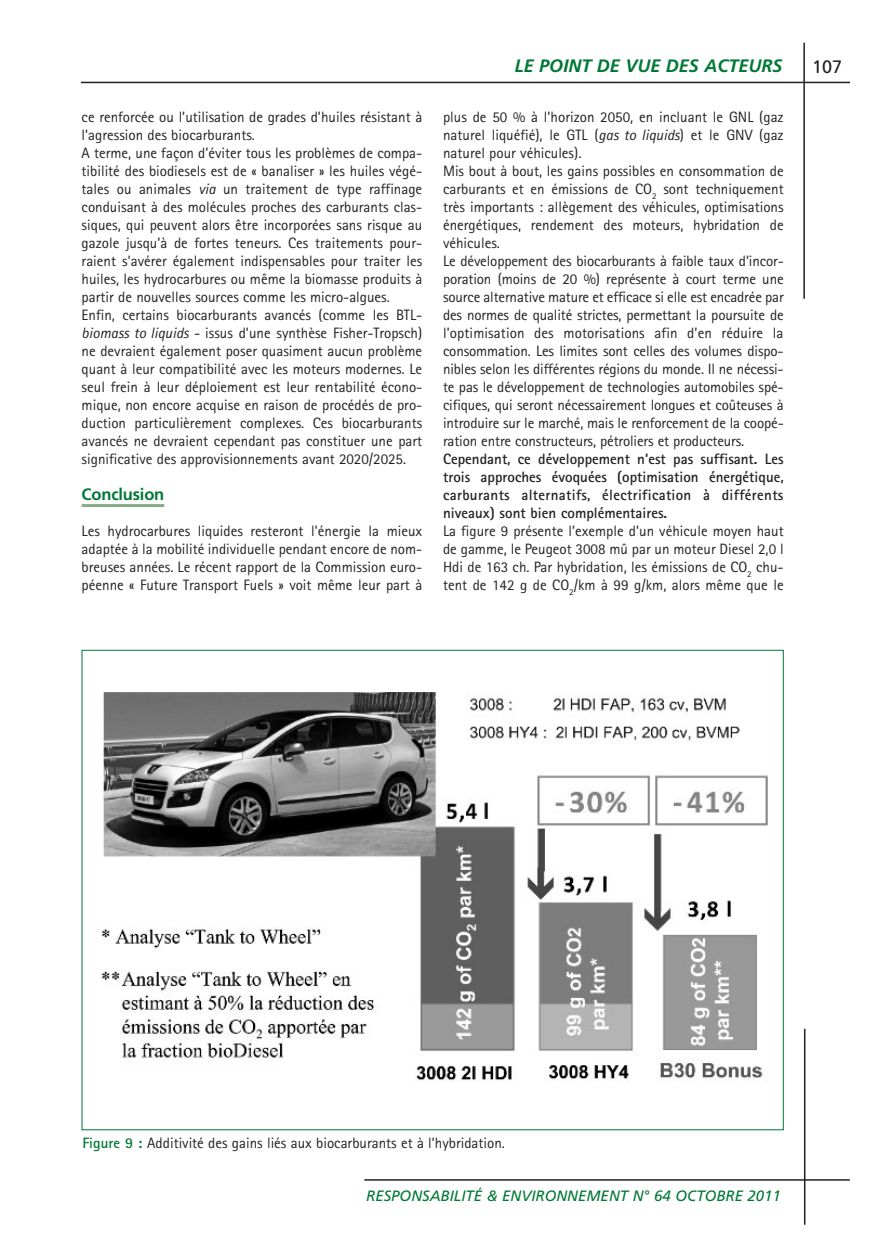
<style>
.page{position:relative;width:885px;height:1255px;background:#fff}
.page>*{position:absolute;margin:0;border:0;box-sizing:border-box;transform-origin:0 0}
.t1{font:italic 700 18px "Frutiger";color:#007836}
.t2{font:18px "Frutiger";color:#231f20}
.t3{font:700 16.5px "Frutiger";letter-spacing:-.01em;color:#007836}
.t4{font:15px/18px "Rotis Sans Serif";color:#231f20}
.t5{font:700 15px/18px "Rotis Sans Serif";color:#231f20;text-align:justify}
.t6{font:italic 15px "Frutiger";color:#007836}
.s1{font-style:italic}
.s2{font-weight:700;color:#007836}
</style>
<div class="page">
<hr style="left:81px;top:82px;width:768px;height:1px;background:#231f20">
<hr style="left:803px;top:43px;width:1px;height:256px;background:#231f20">
<hr style="left:364px;top:1179px;width:485px;height:1px;background:#231f20">
<hr style="left:803px;top:1028px;width:2px;height:196px;background:#231f20">
<hr style="left:82px;top:504px;width:82px;height:3px;background:#86ad89">
<img style="left:101px;top:693px;width:667px;height:388px">
<p class="t4" style="left:82px;top:109px;width:342px">ce renforcée ou l’utilisation de grades d’huiles résistant à l’agression des biocarburants.<br>A terme, une façon d’éviter tous les problèmes de compa&shy;tibilité des biodiesels est de « banaliser » les huiles végé&shy;tales ou animales <span class="s1">via</span> un traitement de type raffinage conduisant à des molécules proches des carburants clas&shy;siques, qui peuvent alors être incorporées sans risque au gazole jusqu’à de fortes teneurs. Ces traitements pour&shy;raient s’avérer également indispensables pour traiter les huiles, les hydrocarbures ou même la biomasse produits à partir de nouvelles sources comme les micro-algues.<br>Enfin, certains biocarburants avancés (comme les BTL&shy;<span class="s1">biomass to liquids -</span> issus d’une synthèse Fisher-Tropsch) ne devraient également poser quasiment aucun problème quant à leur compatibilité avec les moteurs modernes. Le seul frein à leur déploiement est leur rentabilité écono&shy;mique, non encore acquise en raison de procédés de pro&shy;duction particulièrement complexes. Ces biocarburants avancés ne devraient cependant pas constituer une part significative des approvisionnements avant 2020/2025.</p>
<p class="t3" style="left:82px;top:487px;width:84px">Conclusion</p>
<p class="t4" style="left:82px;top:523px;width:342px;text-align:justify">Les hydrocarbures liquides resteront l’énergie la mieux adaptée à la mobilité individuelle pendant encore de nom&shy;breuses années. Le récent rapport de la Commission euro&shy;péenne « Future Transport Fuels » voit même leur part à</p>
<p class="t1" style="left:514px;top:59px;width:269px">LE POINT DE VUE DES ACTEURS</p>
<p class="t2" style="left:812px;top:59px;width:32px">107</p>
<p class="t4" style="left:443px;top:109px;width:342px">plus de 50 % à l’horizon 2050, en incluant le GNL (gaz naturel liquéfié), le GTL (<span class="s1">gas to liquids</span>) et le GNV (gaz naturel pour véhicules).<br>Mis bout à bout, les gains possibles en consommation de carburants et en émissions de CO<sub>2</sub> sont techniquement très importants : allègement des véhicules, optimisations énergétiques, rendement des moteurs, hybridation de véhicules.<br>Le développement des biocarburants à faible taux d’incor&shy;poration (moins de 20 %) représente à court terme une source alternative mature et efficace si elle est encadrée par des normes de qualité strictes, permettant la poursuite de l’optimisation des motorisations afin d’en réduire la consommation. Les limites sont celles des volumes dispo&shy;nibles selon les différentes régions du monde. Il ne nécessi&shy;te pas le développement de technologies automobiles spé&shy;cifiques, qui seront nécessairement longues et coûteuses à introduire sur le marché, mais le renforcement de la coopé&shy;ration entre constructeurs, pétroliers et producteurs.</p>
<p class="t5" style="left:443px;top:451px;width:342px">Cependant, ce développement n’est pas suffisant. Les trois approches évoquées (optimisation énergétique, carburants alternatifs, électrification à différents niveaux) sont bien complémentaires.</p>
<p class="t4" style="left:443px;top:523px;width:342px;text-align:justify">La figure 9 présente l’exemple d’un véhicule moyen haut de gamme, le Peugeot 3008 mû par un moteur Diesel 2,0 l Hdi de 163 ch. Par hybridation, les émissions de CO<sub>2</sub> chu&shy;tent de 142 g de CO<sub>2</sub>/km à 99 g/km, alors même que le</p>
<p class="t4" style="left:82px;top:1135px;width:424px"><span class="s2">Figure 9 :</span> Additivité des gains liés aux biocarburants et à l’hybridation.</p>
<p class="t6" style="left:366px;top:1189px;width:416px">RESPONSABILITÉ &amp; ENVIRONNEMENT N° 64 OCTOBRE 2011</p>
</div>
